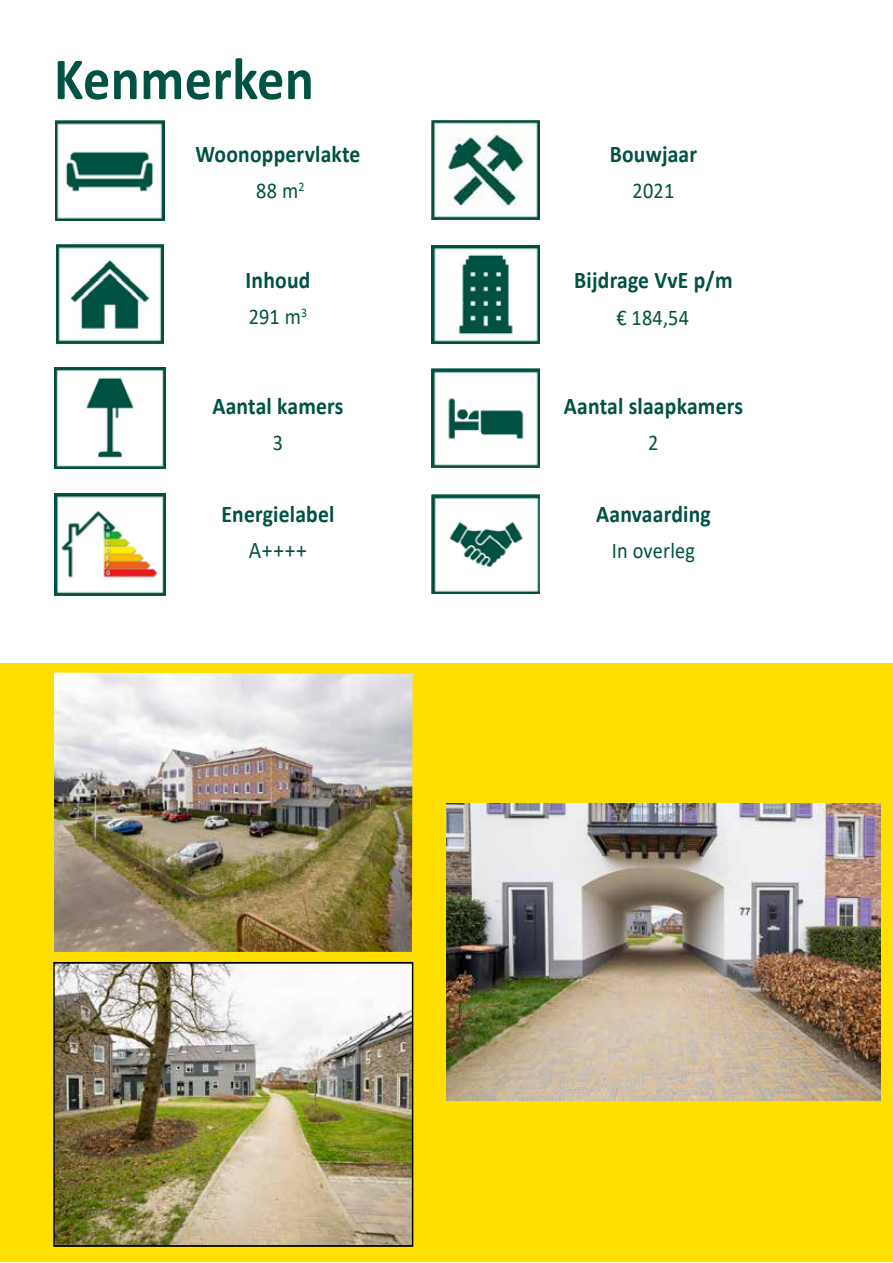
<style>
.page{position:relative;width:893px;height:1263px;background:#fff}
.page>*{position:absolute;margin:0;border:0;box-sizing:border-box;transform-origin:0 0}
.t1{font:700 60px "Calibri";letter-spacing:.01em;color:#005243;scale:.9 1}
.t2{font:700 24px "Calibri";letter-spacing:.01em;color:#005243;scale:.9 1}
.t3{font:24px "Calibri";color:#005243;scale:.9 1}
.t4{font:22.5px "Calibri";letter-spacing:.01em;color:#005243;scale:.9 1}
</style>
<div class="page">
<div style="left:1px;top:663px;width:892px;height:599px;background:#ffdf00"></div>
<img style="left:54px;top:673px;width:359px;height:279px">
<img style="left:56px;top:965px;width:354px;height:279px">
<div style="left:53px;top:962px;width:360px;height:285px;border:2px solid #000"></div>
<img style="left:447px;top:803px;width:434px;height:298px">
<img style="left:56px;top:120px;width:108px;height:100px">
<img style="left:431px;top:121px;width:109px;height:99px">
<img style="left:56px;top:245px;width:108px;height:99px">
<img style="left:54px;top:367px;width:112px;height:102px">
<img style="left:432px;top:245px;width:107px;height:98px">
<img style="left:431px;top:368px;width:108px;height:100px">
<img style="left:54px;top:493px;width:112px;height:102px">
<img style="left:431px;top:495px;width:109px;height:99px">
<h1 class="t1" style="left:54px;top:37px;width:290px">Kenmerken</h1>
<p class="t2" style="left:196px;top:137px;width:185px">Woonoppervlakte</p>
<p class="t4" style="left:256px;top:175px;width:55px">88 m<sup>2</sup></p>
<p class="t2" style="left:246px;top:263px;width:74px">Inhoud</p>
<p class="t4" style="left:249px;top:301px;width:67px">291 m<sup>3</sup></p>
<p class="t2" style="left:212px;top:389px;width:147px">Aantal kamers</p>
<p class="t4" style="left:273px;top:427px;width:13px">3</p>
<p class="t2" style="left:610px;top:137px;width:99px">Bouwjaar</p>
<p class="t4" style="left:633px;top:175px;width:48px">2021</p>
<p class="t2" style="left:574px;top:263px;width:177px">Bijdrage VvE p/m</p>
<p class="t4" style="left:616px;top:302px;width:82px">€ 184,54</p>
<p class="t2" style="left:564px;top:389px;width:200px">Aantal slaapkamers</p>
<p class="t4" style="left:648px;top:427px;width:13px">2</p>
<p class="t2" style="left:221px;top:497px;width:127px">Energielabel</p>
<p class="t2" style="left:596px;top:497px;width:129px">Aanvaarding</p>
<p class="t3" style="left:249px;top:533px;width:66px">A++++</p>
<p class="t4" style="left:612px;top:535px;width:94px">In overleg</p>
</div>
